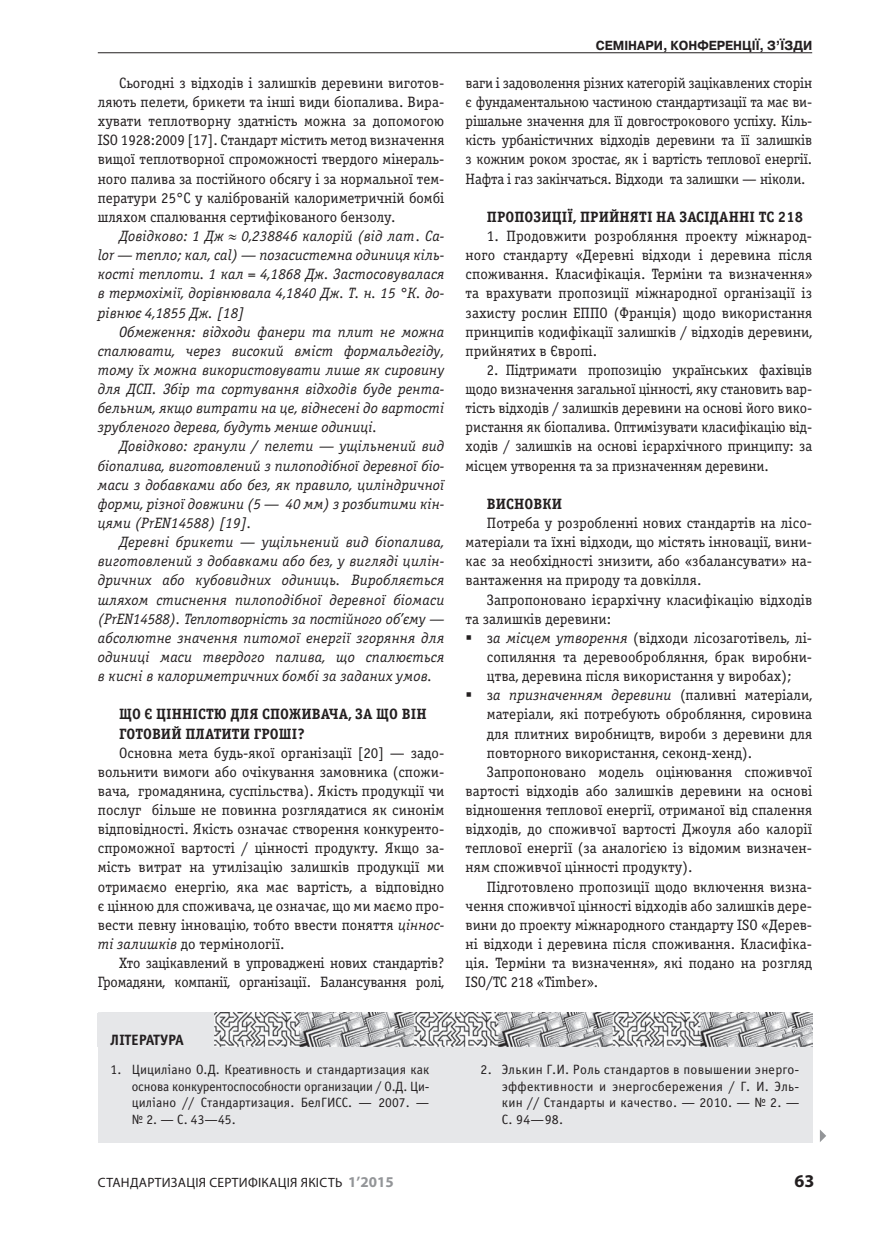
<style>
.page{position:relative;width:893px;height:1255px;background:#fff}
.page>*{position:absolute;margin:0;border:0;box-sizing:border-box;transform-origin:0 0}
.t1{font:700 18px "Myriad Pro";color:#231f20}
.t2{font:15px/19.2px "Officina Serif C";letter-spacing:.005em;color:#231f20;text-align:justify}
.t3{font:italic 15px/19.2px "Officina Serif C";letter-spacing:.005em;color:#231f20;text-align:justify}
.t4{font:700 15px/19.2px "Officina Serif C";letter-spacing:.005em;color:#231f20}
.t5{font:700 15px "Officina Sans C";letter-spacing:.005em;color:#231f20}
.t6{font:13.5px/16.5px "Officina Sans C";letter-spacing:.005em;color:#231f20;text-align:justify}
.t7{font:13.5px "Myriad Pro";letter-spacing:.02em;color:#231f20}
.t8{font:700 13.05px "Pragmatica WINC";color:#231f20;scale:.93 1}
.s1{font-style:italic}
.s2{font-style:normal}
.s3{font-weight:700;font-size:15px;color:#939598}
</style>
<div class="page">
<hr style="left:98px;top:52px;width:714px;height:1px;background:#231f20">
<div style="left:98px;top:1012px;width:714px;height:130px;background:#e6e7e9"></div>
<svg style="left:820px;top:1130px;width:6px;height:12px"></svg>
<img style="left:214px;top:1012px;width:598px;height:34px">
<p class="t2" style="left:98px;top:74px;width:348px;text-indent:21px">Сьогодні з відходів і залишків деревини виготов&shy;ляють пелети, брикети та інші види біопалива. Вира&shy;хувати теплотворну здатність можна за допомогою ISO 1928:2009 [17]. Стандарт містить метод визначення вищої теплотворної спроможності твердого мінераль&shy;ного палива за постійного обсягу і за нормальної тем&shy;ператури 25°С у каліброваній калориметричній бомбі шляхом спалювання сертифікованого бензолу.</p>
<p class="t3" style="left:98px;top:227px;width:348px;text-indent:21px">Довідково: 1 Дж ≈ 0,238846 калорій (від лат. Ca&shy;lor — тепло; кал, cal) — позасистемна одиниця кіль&shy;кості теплоти. 1 кал = 4,1868 Дж. Застосовувалася в термохімії, дорівнювала 4,1840 Дж. Т. н. 15 °К. до&shy;рівнює 4,1855 Дж. [18]</p>
<p class="t3" style="left:98px;top:322px;width:348px;text-indent:21px">Обмеження: відходи фанери та плит не можна спалювати, через високий вміст формальдегіду, тому їх можна використовувати лише як сировину для ДСП. Збір та сортування відходів буде рента&shy;бельним, якщо витрати на це, віднесені до вартості зрубленого дерева, будуть менше одиниці.</p>
<p class="t3" style="left:98px;top:437px;width:348px;text-indent:21px">Довідково: гранули / пелети — ущільнений вид біопалива, виготовлений з пилоподібної деревної біо&shy;маси з добавками або без, як правило, циліндричної форми, різної довжини (5 — 40 мм) з розбитими кін&shy;цями (PrEN14588) [19].</p>
<p class="t3" style="left:98px;top:533px;width:348px;text-indent:21px">Деревні брикети — ущільнений вид біопалива, виготовлений з добавками або без, у вигляді цилін&shy;дричних або кубовидних одиниць. Виробляється шляхом стиснення пилоподібної деревної біомаси (PrEN14588). Теплотворність за постійного об’єму — абсолютне значення питомої енергії згоряння для одиниці маси твердого палива, що спалюється в кисні в калориметричних бомбі за заданих умов.</p>
<p class="t4" style="left:119px;top:705px;width:309px">ЩО Є ЦІННІСТЮ ДЛЯ СПОЖИВАЧА, ЗА ЩО ВІН<br>ГОТОВИЙ ПЛАТИТИ ГРОШІ?</p>
<p class="t2" style="left:98px;top:743px;width:348px;text-indent:21px">Основна мета будь-якої організації [20] — задо&shy;вольнити вимоги або очікування замовника (спожи&shy;вача, громадянина, суспільства). Якість продукції чи послуг більше не повинна розглядатися як синонім відповідності. Якість означає створення конкуренто&shy;спроможної вартості / цінності продукту. Якщо за&shy;мість витрат на утилізацію залишків продукції ми отримаємо енергію, яка має вартість, а відповідно є цінною для споживача, це означає, що ми маємо про&shy;вести певну інновацію, тобто ввести поняття <span class="s1">ціннос&shy;ті залишків</span> до термінології.</p>
<p class="t2" style="left:98px;top:953px;width:348px;text-align:right">Хто зацікавлений в упроваджені нових стандартів?<br>Громадяни, компанії, організації. Балансування ролі,</p>
<p class="t5" style="left:111px;top:1031px;width:75px">ЛІТЕРАТУРА</p>
<p class="t8" style="left:596px;top:38px;width:234px">СЕМІНАРИ, КОНФЕРЕНЦІЇ, З’ЇЗДИ</p>
<p class="t2" style="left:466px;top:74px;width:348px">ваги і задоволення різних категорій зацікавлених сторін є фундаментальною частиною стандартизації та має ви&shy;рішальне значення для її довгострокового успіху. Кіль&shy;кість урбаністичних відходів деревини та її залишків з кожним роком зростає, як і вартість теплової енергії.<br>Нафта і газ закінчаться. Відходи та залишки — ніколи.</p>
<p class="t4" style="left:487px;top:207px;width:318px">ПРОПОЗИЦІЇ, ПРИЙНЯТІ НА ЗАСІДАННІ ТС 218</p>
<p class="t2" style="left:466px;top:227px;width:348px;text-indent:21px">1. Продовжити розробляння проекту міжнарод&shy;ного стандарту «Деревні відходи і деревина після споживання. Класифікація. Терміни та визначення» та врахувати пропозиції міжнародної організації із захисту рослин ЕППО (Франція) щодо використання принципів кодифікації залишків / відходів деревини, прийнятих в Європі.</p>
<p class="t2" style="left:466px;top:360px;width:348px;text-indent:21px">2. Підтримати пропозицію українських фахівців щодо визначення загальної цінності, яку становить вар&shy;тість відходів / залишків деревини на основі його вико&shy;ристання як біопалива. Оптимізувати класифікацію від&shy;ходів / залишків на основі ієрархічного принципу: за місцем утворення та за призначенням деревини.</p>
<p class="t4" style="left:487px;top:494px;width:77px">ВИСНОВКИ</p>
<p class="t2" style="left:466px;top:513px;width:348px;text-indent:21px">Потреба у розробленні нових стандартів на лісо&shy;матеріали та їхні відходи, що містять інновації, вини&shy;кає за необхідності знизити, або «збалансувати» на&shy;вантаження на природу та довкілля.</p>
<p class="t2" style="left:466px;top:590px;width:348px;text-indent:21px">Запропоновано ієрархічну класифікацію відходів та залишків деревини:</p>
<p class="t2" style="left:487px;top:628px;width:327px">з<span class="s1">а місцем утворення</span> (відходи лісозаготівель, лі-</p>
<p class="t2" style="left:487px;top:647px;width:327px">сопиляння та деревообробляння, брак виробни-</p>
<p class="t2" style="left:487px;top:666px;width:306px">цтва, деревина після використання у виробах);</p>
<p class="t3" style="left:487px;top:686px;width:327px"><span class="s2">з</span>а призначенням деревини <span class="s2">(паливні матеріали,</span></p>
<p class="t2" style="left:487px;top:705px;width:327px">матеріали, які потребують обробляння, сировина</p>
<p class="t2" style="left:487px;top:724px;width:327px">для плитних виробництв, вироби з деревини для</p>
<p class="t2" style="left:487px;top:743px;width:267px">повторного використання, секонд-хенд).</p>
<p class="t2" style="left:487px;top:762px;width:327px">Запропоновано модель оцінювання споживчої</p>
<p class="t2" style="left:466px;top:781px;width:348px">вартості відходів або залишків деревини на основі</p>
<p class="t2" style="left:466px;top:800px;width:348px">відношення теплової енергії, отриманої від спалення</p>
<p class="t2" style="left:466px;top:819px;width:348px">відходів, до споживчої вартості Джоуля або калорії</p>
<p class="t2" style="left:466px;top:839px;width:348px">теплової енергії (за аналогією із відомим визначен-</p>
<p class="t2" style="left:466px;top:858px;width:228px">ням споживчої цінності продукту).</p>
<p class="t2" style="left:487px;top:877px;width:327px">Підготовлено пропозиції щодо включення визна-</p>
<p class="t2" style="left:466px;top:896px;width:348px">чення споживчої цінності відходів або залишків дере-</p>
<p class="t2" style="left:466px;top:915px;width:348px">вини до проекту міжнародного стандарту ISO «Дерев-</p>
<p class="t2" style="left:466px;top:934px;width:348px">ні відходи і деревина після споживання. Класифіка-</p>
<p class="t2" style="left:466px;top:953px;width:348px">ція. Терміни та визначення», які подано на розгляд</p>
<p class="t2" style="left:466px;top:972px;width:134px">ISO/ТС 218 «Timber».</p>
<p class="t6" style="left:132px;top:1061px;width:299px;text-indent:-21px">1. Цициліано О.Д. Креативность и стандартизация как основа конкурентоспособности организации / О.Д. Ци&shy;циліано // Стандартизация. БелГИСС. — 2007. — № 2. — С. 43—45.</p>
<p class="t6" style="left:502px;top:1061px;width:299px;text-indent:-21px">2. Элькин Г.И. Роль стандартов в повышении энерго&shy;эффективности и энергосбережения / Г. И. Эль&shy;кин // Стандарты и качество. — 2010. — № 2. — С. 94—98.</p>
<p class="t7" style="left:98px;top:1173px;width:297px">СТАНДАРТИЗАЦІЯ СЕРТИФІКАЦІЯ ЯКІСТЬ <span class="s3">1’2015</span></p>
<p class="t1" style="left:795px;top:1168px;width:21px">63</p>
</div>
